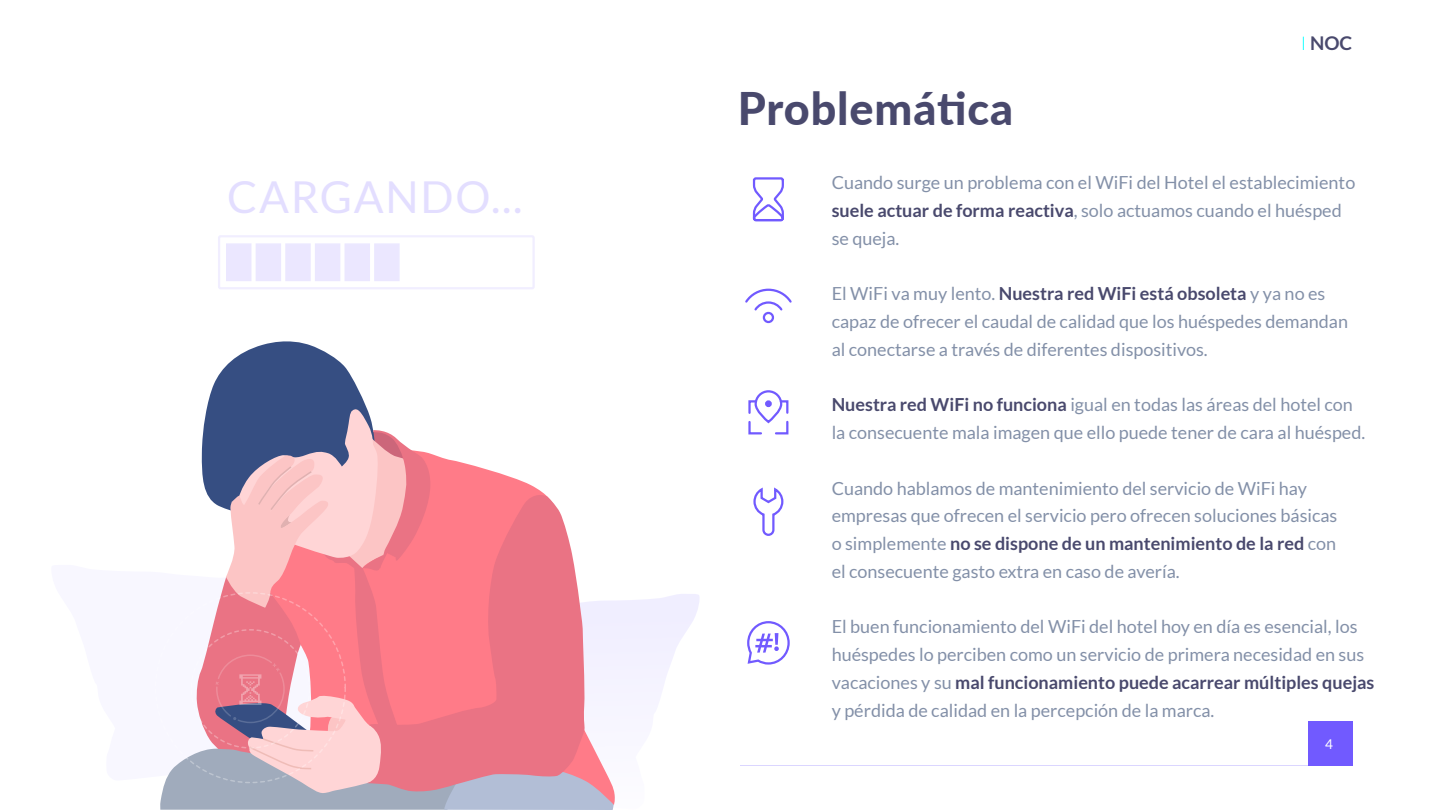
<style>
.page{position:relative;width:1440px;height:810px;background:#fff}
.page>*{position:absolute;margin:0;border:0;box-sizing:border-box;transform-origin:0 0}
.t1{font:800 45px "Lato";letter-spacing:.02em;color:#49496d}
.t2{font:44.03px "Lato";letter-spacing:.04em;color:#e3deff}
.t3{font:700 18.98px "Lato";color:#49496d}
.t4{font:18px/27.8px "Lato";color:#8390a8}
.t5{font:13.5px "Lato";color:#fff}
.s1{font-weight:300;color:#0ff}
.s2{font-weight:700;color:#49496d}
</style>
<div class="page">
<div style="left:1308px;top:722px;width:44px;height:44px;background:#715aff"></div>
<svg style="left:615px;top:594px;width:84px;height:112px"></svg>
<div style="left:218px;top:235px;width:317px;height:54px;border:2px solid #e3deff;border-radius:2px"></div>
<div style="left:226px;top:243px;width:25px;height:38px;background:#ebe7ff"></div>
<div style="left:256px;top:243px;width:25px;height:38px;background:#ebe7ff"></div>
<div style="left:285px;top:243px;width:26px;height:38px;background:#ebe7ff"></div>
<div style="left:315px;top:243px;width:25px;height:38px;background:#ebe7ff"></div>
<div style="left:345px;top:243px;width:25px;height:38px;background:#ebe7ff"></div>
<div style="left:374px;top:243px;width:26px;height:38px;background:#ebe7ff"></div>
<svg style="left:160px;top:341px;width:455px;height:469px"></svg>
<svg style="left:752px;top:177px;width:32px;height:45px"></svg>
<svg style="left:745px;top:288px;width:47px;height:25px"></svg>
<div style="left:763px;top:312px;width:11px;height:11px;border:2px solid #715aff;border-radius:50%"></div>
<svg style="left:753px;top:487px;width:31px;height:49px"></svg>
<div style="left:755px;top:390px;width:27px;height:32px;border:2px solid #715aff;border-radius:12px"></div>
<svg style="left:748px;top:399px;width:41px;height:36px"></svg>
<div style="left:765px;top:400px;width:7px;height:7px;border:3px solid #715aff;border-radius:50%"></div>
<svg style="left:747px;top:621px;width:43px;height:44px"></svg>
<hr style="left:741px;top:765px;width:610px;height:1px;background:#715aff">
<h2 class="t2" style="left:227px;top:173px;width:297px">CARGANDO...</h2>
<h1 class="t1" style="left:738px;top:75px;width:277px">Problemática</h1>
<p class="t3" style="left:1301px;top:32px;width:53px"><span class="s1">I</span> NOC</p>
<p class="t4" style="left:832px;top:169px;width:525px">Cuando surge un problema con el WiFi del Hotel el establecimiento <span class="s2">suele actuar de forma reactiva</span>, solo actuamos cuando el huésped se queja.</p>
<p class="t4" style="left:832px;top:280px;width:518px">El WiFi va muy lento. <span class="s2">Nuestra red WiFi está obsoleta</span> y ya no es capaz de ofrecer el caudal de calidad que los huéspedes demandan al conectarse a través de diferentes dispositivos.</p>
<p class="t4" style="left:832px;top:391px;width:535px"><span class="s2">Nuestra red WiFi no funciona</span> igual en todas las áreas del hotel con la consecuente mala imagen que ello puede tener de cara al huésped.</p>
<p class="t4" style="left:832px;top:474px;width:507px">Cuando hablamos de mantenimiento del servicio de WiFi hay empresas que ofrecen el servicio pero ofrecen soluciones básicas o simplemente <span class="s2">no se dispone de un mantenimiento de la red</span> con el consecuente gasto extra en caso de avería.</p>
<p class="t4" style="left:832px;top:613px;width:544px">El buen funcionamiento del WiFi del hotel hoy en día es esencial, los huéspedes lo perciben como un servicio de primera necesidad en sus vacaciones y su <span class="s2">mal funcionamiento puede acarrear múltiples quejas </span>y pérdida de calidad en la percepción de la marca.</p>
<p class="t5" style="left:1325px;top:737px;width:9px">4</p>
</div>
